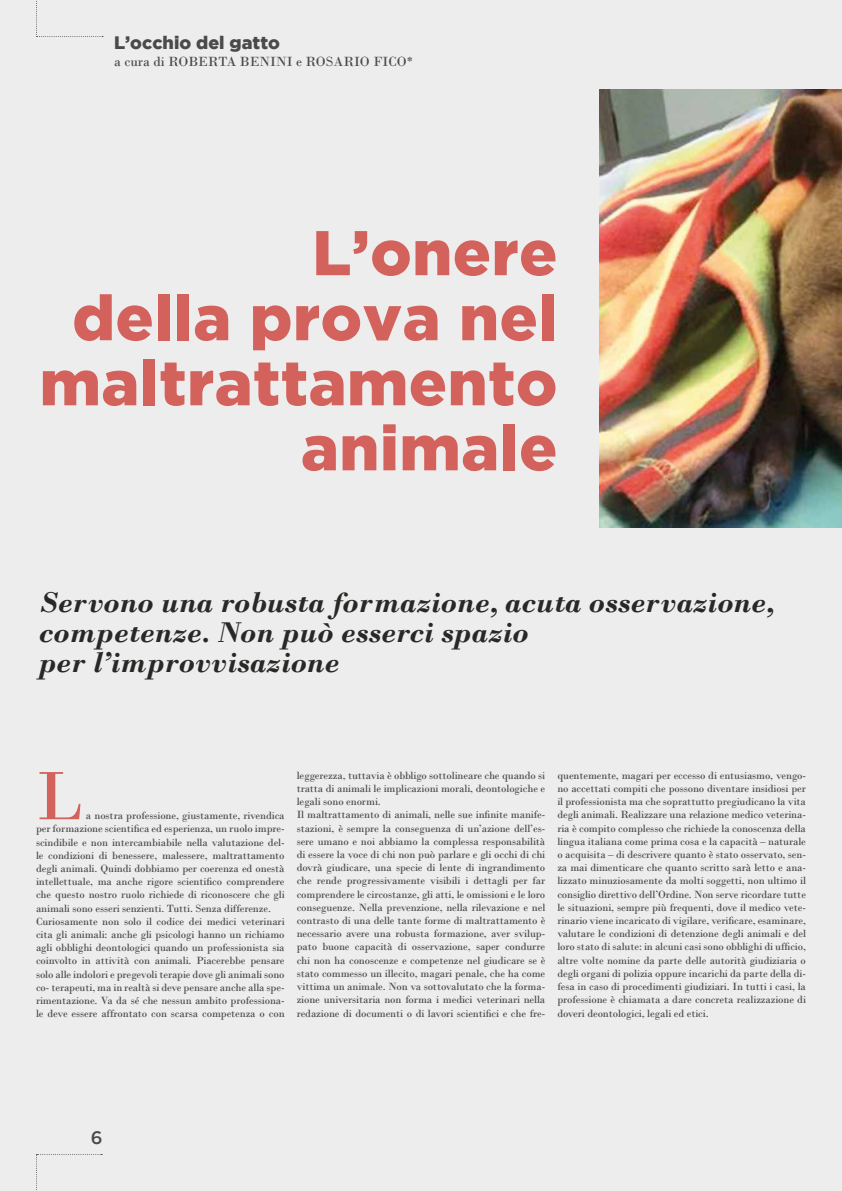
<style>
.page{position:relative;width:842px;height:1191px;background:#ededed}
.page>*{position:absolute;margin:0;border:0;box-sizing:border-box;transform-origin:0 0}
.t1{font:72px "Bodoni";color:#d4625c}
.t2{font:900 63px/65px "Gotham";letter-spacing:.01em;color:#d4625c;text-align:right}
.t3{font:italic 700 30px/30px "Bodoni";color:#282827}
.t4{font:900 18px "Gotham";color:#4a4a49}
.t5{font:500 18px "Gotham";color:#4a4a49}
.t6{font:14px "Bodoni";color:#4a4a49}
.t7{font:11px/13.2px "Bodoni";letter-spacing:-.01em;color:#4a4a49}
</style>
<div class="page">
<svg style="left:36px;top:1154px;width:66px;height:36px"></svg>
<svg style="left:36px;top:0;width:67px;height:37px"></svg>
<img style="left:600px;top:89px;width:242px;height:438px">
<h3 class="t4" style="left:114px;top:32px;width:167px">L’occhio del gatto</h3>
<p class="t6" style="left:114px;top:53px;width:301px">a cura di ROBERTA BENINI e ROSARIO FICO*</p>
<h2 class="t2" style="left:40px;top:219px;width:519px">L’onere<br>della prova nel maltrattamento animale</h2>
<h3 class="t3" style="left:39px;top:587px;width:737px">Servono una robusta formazione, acuta osservazione, competenze. Non può esserci spazio<br>per l’improvvisazione</h3>
<h1 class="t1" style="left:36px;top:753px;width:48px">L</h1>
<p class="t7" style="left:36px;top:809px;width:250px;text-indent:50px">a nostra professione, giustamente, rivendica per formazione scientifica ed esperienza, un ruolo impre&shy;scindibile e non intercambiabile nella valutazione del&shy;le condizioni di benessere, malessere, maltrattamento degli animali. Quindi dobbiamo per coerenza ed onestà intellettuale, ma anche rigore scientifico comprendere che questo nostro ruolo richiede di riconoscere che gli animali sono esseri senzienti. Tutti. Senza differenze.<br>Curiosamente non solo il codice dei medici veterinari cita gli animali: anche gli psicologi hanno un richiamo agli obblighi deontologici quando un professionista sia coinvolto in attività con animali. Piacerebbe pensare solo alle indolori e pregevoli terapie dove gli animali sono co- terapeuti, ma in realtà si deve pensare anche alla spe&shy;rimentazione. Va da sé che nessun ambito professiona&shy;le deve essere affrontato con scarsa competenza o con</p>
<p class="t7" style="left:297px;top:768px;width:250px">leggerezza, tuttavia è obbligo sottolineare che quando si tratta di animali le implicazioni morali, deontologiche e legali sono enormi.<br>Il maltrattamento di animali, nelle sue infinite manife&shy;stazioni, è sempre la conseguenza di un’azione dell’es&shy;sere umano e noi abbiamo la complessa responsabilità di essere la voce di chi non può parlare e gli occhi di chi dovrà giudicare, una specie di lente di ingrandimento che rende progressivamente visibili i dettagli per far comprendere le circostanze, gli atti, le omissioni e le loro conseguenze. Nella prevenzione, nella rilevazione e nel contrasto di una delle tante forme di maltrattamento è necessario avere una robusta formazione, aver svilup&shy;pato buone capacità di osservazione, saper condurre chi non ha conoscenze e competenze nel giudicare se è stato commesso un illecito, magari penale, che ha come vittima un animale. Non va sottovalutato che la forma&shy;zione universitaria non forma i medici veterinari nella redazione di documenti o di lavori scientifici e che fre-</p>
<p class="t7" style="left:557px;top:768px;width:250px;text-align:justify">quentemente, magari per eccesso di entusiasmo, vengo&shy;no accettati compiti che possono diventare insidiosi per il professionista ma che soprattutto pregiudicano la vita degli animali. Realizzare una relazione medico veterina&shy;ria è compito complesso che richiede la conoscenza della lingua italiana come prima cosa e la capacità – naturale o acquisita – di descrivere quanto è stato osservato, sen&shy;za mai dimenticare che quanto scritto sarà letto e ana&shy;lizzato minuziosamente da molti soggetti, non ultimo il consiglio direttivo dell’Ordine. Non serve ricordare tutte le situazioni, sempre più frequenti, dove il medico vete&shy;rinario viene incaricato di vigilare, verificare, esaminare, valutare le condizioni di detenzione degli animali e del loro stato di salute: in alcuni casi sono obblighi di ufficio, altre volte nomine da parte delle autorità giudiziaria o degli organi di polizia oppure incarichi da parte della di&shy;fesa in caso di procedimenti giudiziari. In tutti i casi, la professione è chiamata a dare concreta realizzazione di doveri deontologici, legali ed etici.</p>
<h3 class="t5" style="left:91px;top:1127px;width:13px">6</h3>
</div>
